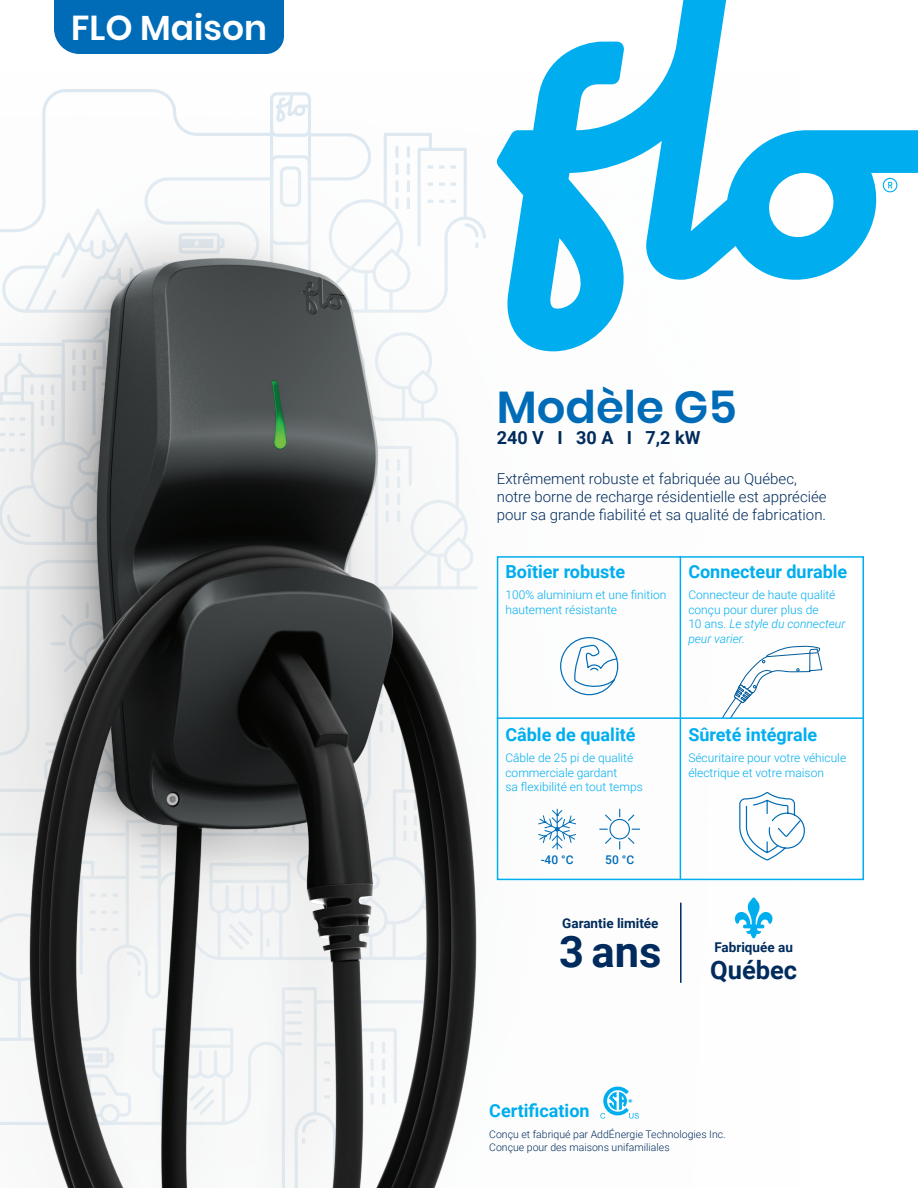
<style>
.page{position:relative;width:918px;height:1188px;background:#fff}
.page>*{position:absolute;margin:0;border:0;box-sizing:border-box;transform-origin:0 0}
.t1{font:600 45px "Poppins";color:#006cb7}
.t2{font:700 43.5px "Roboto";color:#002b5c}
.t3{font:600 34.5px "Poppins";color:#fff}
.t4{font:700 25.5px "Roboto";color:#002b5c}
.t5{font:700 18px "Roboto";color:#00aeef}
.t6{font:700 18px "Roboto";color:#002b5c}
.t7{font:300 15px/18px "Roboto";color:#002b5c}
.t8{font:700 13.5px "Roboto";color:#002b5c}
.t9{font:300 12px/14.4px "Roboto";color:#00aeef}
.t10{font:500 12px "Roboto";color:#006cb7}
.t11{font:300 10.5px "Roboto";color:#002b5c}
.s1{font-style:italic}
</style>
<div class="page">
<div style="left:54px;top:0;width:230px;height:54px;background:#006cb7"></div>
<img style="left:0;top:89px;width:798px;height:1099px">
<div style="left:497px;top:556px;width:367px;height:324px;border:2px solid #00aeef"></div>
<hr style="left:680px;top:556px;width:1px;height:323px;background:#00aeef">
<svg style="left:720px;top:645px;width:103px;height:72px"></svg>
<svg style="left:559px;top:636px;width:60px;height:60px"></svg>
<svg style="left:739px;top:791px;width:66px;height:70px"></svg>
<svg style="left:537px;top:809px;width:40px;height:40px"></svg>
<svg style="left:599px;top:808px;width:42px;height:42px"></svg>
<hr style="left:497px;top:717px;width:367px;height:2px;background:#00aeef">
<hr style="left:680px;top:903px;width:2px;height:79px;background:#002b5c">
<svg style="left:734px;top:897px;width:39px;height:42px"></svg>
<svg style="left:600px;top:1085px;width:39px;height:34px"></svg>
<svg style="left:497px;top:0;width:421px;height:351px"></svg>
<svg style="left:883px;top:178px;width:14px;height:14px"></svg>
<h3 class="t3" style="left:71px;top:8px;width:198px">FLO Maison</h3>
<p class="t1" style="left:497px;top:381px;width:242px">Modèle G5</p>
<p class="t6" style="left:497px;top:425px;width:205px">240 V I 30 A I 7,2 kW</p>
<p class="t7" style="left:497px;top:469px;width:331px">Extrêmement robuste et fabriquée au Québec, notre borne de recharge résidentielle est appréciée pour sa grande fiabilité et sa qualité de fabrication.</p>
<p class="t5" style="left:505px;top:559px;width:121px">Boîtier robuste</p>
<p class="t9" style="left:505px;top:588px;width:163px">100% aluminium et une finition hautement résistante</p>
<p class="t5" style="left:688px;top:559px;width:160px">Connecteur durable</p>
<p class="t9" style="left:688px;top:588px;width:159px">Connecteur de haute qualité conçu pour durer plus de<br>10 ans. <span class="s1">Le style du connecteur peur varier.</span></p>
<p class="t5" style="left:505px;top:722px;width:132px">Câble de qualité</p>
<p class="t9" style="left:505px;top:751px;width:139px">Câble de 25 pi de qualité commerciale gardant<br>sa flexibilité en tout temps</p>
<p class="t10" style="left:541px;top:851px;width:34px">-40 °C</p>
<p class="t10" style="left:605px;top:851px;width:31px">50 °C</p>
<p class="t5" style="left:688px;top:722px;width:130px">Sûreté intégrale</p>
<p class="t9" style="left:688px;top:751px;width:159px">Sécuritaire pour votre véhicule électrique et votre maison</p>
<p class="t8" style="left:562px;top:914px;width:98px">Garantie limitée</p>
<p class="t2" style="left:559px;top:921px;width:104px">3 ans</p>
<p class="t8" style="left:714px;top:938px;width:80px">Fabriquée au</p>
<p class="t4" style="left:710px;top:952px;width:89px">Québec</p>
<p class="t5" style="left:489px;top:1098px;width:102px">Certification</p>
<p class="t11" style="left:489px;top:1127px;width:238px">Conçu et fabriqué par AddÉnergie Technologies Inc.</p>
<p class="t11" style="left:489px;top:1140px;width:182px">Conçue pour des maisons unifamiliales</p>
</div>
